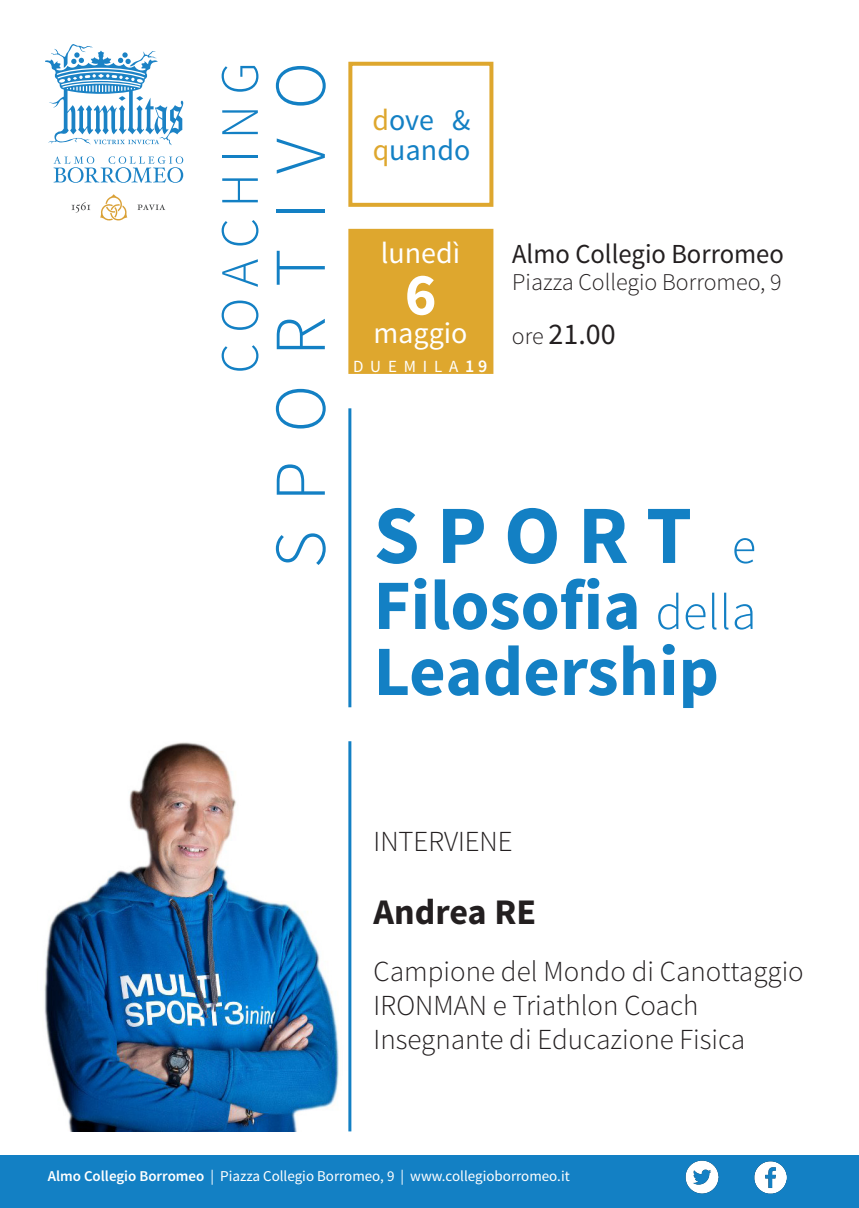
<style>
.page{position:relative;width:859px;height:1208px;background:#fff}
.page>*{position:absolute;margin:0;border:0;box-sizing:border-box;transform-origin:0 0}
.t1{font:700 82.8px "Source Sans Pro";color:#1380c4}
.t2{font:300 73px "Source Sans Pro";color:#1380c4}
.t3{font:700 70.7px/66px "Source Sans Pro";color:#1380c4}
.t4{font:700 60px "Source Sans Pro";color:#fff}
.t5{font:300 54px "Source Sans Pro";color:#1380c4}
.t6{font:700 36px "Source Sans Pro";color:#231f20}
.t7{font:30px "Source Sans Pro";color:#fff}
.t8{font:30px "Source Sans Pro";color:#1380c4}
.t9{font:30px "Source Sans Pro";color:#231f20}
.t10{font:300 29px "Source Sans Pro";color:#231f20}
.t11{font:27.5px "Source Sans Pro";color:#231f20}
.t12{font:300 24px "Source Sans Pro";color:#231f20}
.t13{font:17px "Source Sans Pro";color:#fff}
.t14{font:15px "Source Sans Pro";color:#fff}
.s1{color:#dea72e}
.s2{font-weight:600;font-size:18px}
.s3{font-weight:300;font-size:24px}
.s4{font-weight:300;font-size:50.5px}
.s5{font-weight:600}
</style>
<div class="page">
<svg style="left:45px;top:45px;width:138px;height:100px"></svg>
<svg style="left:54px;top:156px;width:129px;height:27px"></svg>
<svg style="left:100px;top:194px;width:27px;height:26px"></svg>
<svg style="left:138px;top:204px;width:27px;height:6px"></svg>
<svg style="left:72px;top:202px;width:18px;height:11px"></svg>
<div style="left:348px;top:229px;width:145px;height:145px;background:#dea72e;border:4px solid #dea72e"></div>
<div style="left:348px;top:62px;width:145px;height:145px;background:#fff;border:4px solid #dea72e"></div>
<div style="left:0;top:1155px;width:859px;height:53px;background:#1380c4"></div>
<img style="left:686px;top:1160px;width:32px;height:33px">
<img style="left:755px;top:1161px;width:31px;height:32px">
<img style="left:44px;top:742px;width:295px;height:389px">
<hr style="left:348px;top:408px;width:3px;height:299px;background:#1380c4">
<hr style="left:348px;top:741px;width:3px;height:390px;background:#1380c4">
<p class="t5" style="left:207px;top:373px;width:313px;rotate:-90deg">C O A C H I N G</p>
<p class="t2" style="left:256px;top:568px;width:507px;rotate:-90deg">S P O R T I V O</p>
<p class="t8" style="left:372px;top:101px;width:100px"><span class="s1">d</span>ove &amp;</p>
<p class="t8" style="left:373px;top:131px;width:99px"><span class="s1">q</span>uando</p>
<p class="t7" style="left:381px;top:234px;width:81px">lunedì</p>
<p class="t4" style="left:405px;top:256px;width:33px">6</p>
<p class="t7" style="left:373px;top:315px;width:96px">maggio</p>
<p class="t13" style="left:353px;top:355px;width:136px">D U E M I L A <span class="s2">1 9</span></p>
<p class="t11" style="left:512px;top:237px;width:273px">Almo Collegio Borromeo</p>
<p class="t12" style="left:512px;top:267px;width:271px">Piazza Collegio Borromeo, 9</p>
<p class="t9" style="left:512px;top:315px;width:105px"><span class="s3">ore</span> 21.00</p>
<p class="t1" style="left:374px;top:482px;width:384px">S P O R T <span class="s4">e</span></p>
<p class="t3" style="left:374px;top:575px;width:384px">Filosofia <span class="s4">della<br></span>Leadership</p>
<p class="t10" style="left:374px;top:823px;width:140px">INTERVIENE</p>
<p class="t6" style="left:374px;top:888px;width:164px">Andrea RE</p>
<p class="t10" style="left:374px;top:953px;width:432px">Campione del Mondo di Canottaggio</p>
<p class="t10" style="left:374px;top:987px;width:326px">IRONMAN e Triathlon Coach</p>
<p class="t10" style="left:374px;top:1021px;width:373px">Insegnante di Educazione Fisica</p>
<p class="t14" style="left:48px;top:1166px;width:524px"><span class="s5">Almo Collegio Borromeo</span> | Piazza Collegio Borromeo, 9 | www.collegioborromeo.it</p>
</div>
